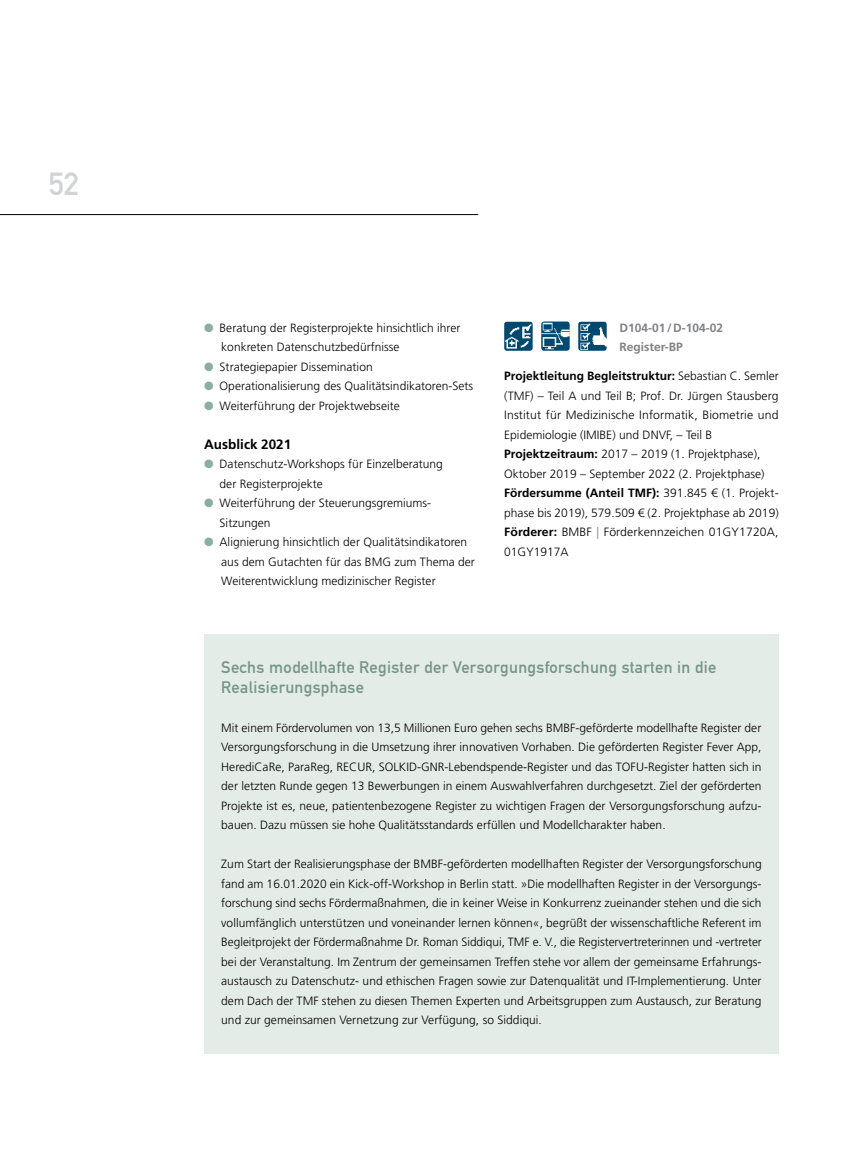
<style>
.page{position:relative;width:851px;height:1174px;background:#fff}
.page>*{position:absolute;margin:0;border:0;box-sizing:border-box;transform-origin:0 0}
.t1{font:31.5px "DIN Mittelschrift Std";color:#d1d3d4}
.t2{font:16.5px/19.5px "DIN Mittelschrift";letter-spacing:.02em;color:#76958a}
.t3{font:700 13.5px "Frutiger LT Std";color:#000}
.t4{font:300 12px/19.5px "Frutiger LT Std";letter-spacing:.005em;color:#000}
.t5{font:700 12px/19.5px "Frutiger LT Std";color:#808285}
.s1{color:#8baea1}
.s2{font-weight:700}
.s3{color:#808285}
</style>
<div class="page">
<hr style="left:0;top:214px;width:478px;height:1px;background:#000">
<div style="left:204px;top:634px;width:574px;height:419px;background:#e4ece8"></div>
<img style="left:504px;top:321px;width:28px;height:30px">
<img style="left:578px;top:321px;width:28px;height:30px">
<img style="left:541px;top:321px;width:28px;height:30px">
<h1 class="t1" style="left:49px;top:165px;width:31px">52</h1>
<p class="t4" style="left:221px;top:318px;width:240px;text-indent:-17px"><span class="s1">●</span> Beratung der Registerprojekte hinsichtlich ihrer konkreten Datenschutzbedürfnisse</p>
<p class="t4" style="left:204px;top:357px;width:170px"><span class="s1">●</span> Strategiepapier Dissemination</p>
<p class="t4" style="left:204px;top:376px;width:270px"><span class="s1">●</span> Operationalisierung des Qualitätsindikatoren-Sets</p>
<p class="t4" style="left:204px;top:396px;width:197px"><span class="s1">●</span> Weiterführung der Projektwebseite</p>
<p class="t3" style="left:204px;top:436px;width:89px">Ausblick 2021</p>
<p class="t4" style="left:219px;top:454px;width:225px;text-indent:-15px"><span class="s1">●</span> Datenschutz-Workshops für Einzelberatung der Registerprojekte</p>
<p class="t4" style="left:219px;top:493px;width:213px;text-indent:-15px"><span class="s1">●</span> Weiterführung der Steuerungsgremiums-<br>Sitzungen</p>
<p class="t4" style="left:221px;top:532px;width:255px;text-indent:-17px"><span class="s1">●</span> Alignierung hinsichtlich der Qualitätsindikatoren aus dem Gutachten für das BMG zum Thema der<br>Weiterentwicklung medizinischer Register</p>
<p class="t5" style="left:619px;top:318px;width:105px">D104-01/D-104-02<br>Register-BP</p>
<p class="t4" style="left:504px;top:367px;width:276px"><span class="s2">Projektleitung Begleitstruktur:</span> Sebastian C. Semler (TMF) – Teil A und Teil B; Prof. Dr. Jürgen Stausberg Institut für Medizinische Informatik, Biometrie und Epidemiologie (IMIBE) und DNVF, – Teil B <span class="s2">Projektzeitraum:</span> 2017 – 2019 (1. Projektphase), Oktober 2019 – September 2022 (2. Projektphase)<br><span class="s2">Fördersumme (Anteil TMF):</span> 391.845 € (1. Projekt&shy;phase bis 2019), 579.509 € (2. Projektphase ab 2019)<br><span class="s2">Förderer:</span> BMBF <span class="s3">|</span> Förderkennzeichen 01GY1720A, 01GY1917A</p>
<h2 class="t2" style="left:221px;top:657px;width:496px">Sechs modellhafte Register der Versorgungsforschung starten in die<br>Realisierungsphase</h2>
<p class="t4" style="left:221px;top:718px;width:542px;text-align:justify">Mit einem Fördervolumen von 13,5 Millionen Euro gehen sechs BMBF-geförderte modellhafte Register der Versorgungsforschung in die Umsetzung ihrer innovativen Vorhaben. Die geförderten Register Fever App, HerediCaRe, ParaReg, RECUR, SOLKID-GNR-Lebendspende-Register und das TOFU-Register hatten sich in der letzten Runde gegen 13 Bewerbungen in einem Auswahlverfahren durchgesetzt. Ziel der geförderten Projekte ist es, neue, patientenbezogene Register zu wichtigen Fragen der Versorgungsforschung aufzu&shy;bauen. Dazu müssen sie hohe Qualitätsstandards erfüllen und Modellcharakter haben.</p>
<p class="t4" style="left:221px;top:854px;width:542px;text-align:justify">Zum Start der Realisierungsphase der BMBF-geförderten modellhaften Register der Versorgungsforschung fand am 16.01.2020 ein Kick-off-Workshop in Berlin statt. »Die modellhaften Register in der Versorgungs&shy;forschung sind sechs Fördermaßnahmen, die in keiner Weise in Konkurrenz zueinander stehen und die sich vollumfänglich unterstützen und voneinander lernen können«, begrüßt der wissenschaftliche Referent im Begleitprojekt der Fördermaßnahme Dr. Roman Siddiqui, TMF e. V., die Registervertreterinnen und -vertreter bei der Veranstaltung. Im Zentrum der gemeinsamen Treffen stehe vor allem der gemeinsame Erfahrungs&shy;austausch zu Datenschutz- und ethischen Fragen sowie zur Datenqualität und IT-Implementierung. Unter dem Dach der TMF stehen zu diesen Themen Experten und Arbeitsgruppen zum Austausch, zur Beratung und zur gemeinsamen Vernetzung zur Verfügung, so Siddiqui.</p>
</div>
